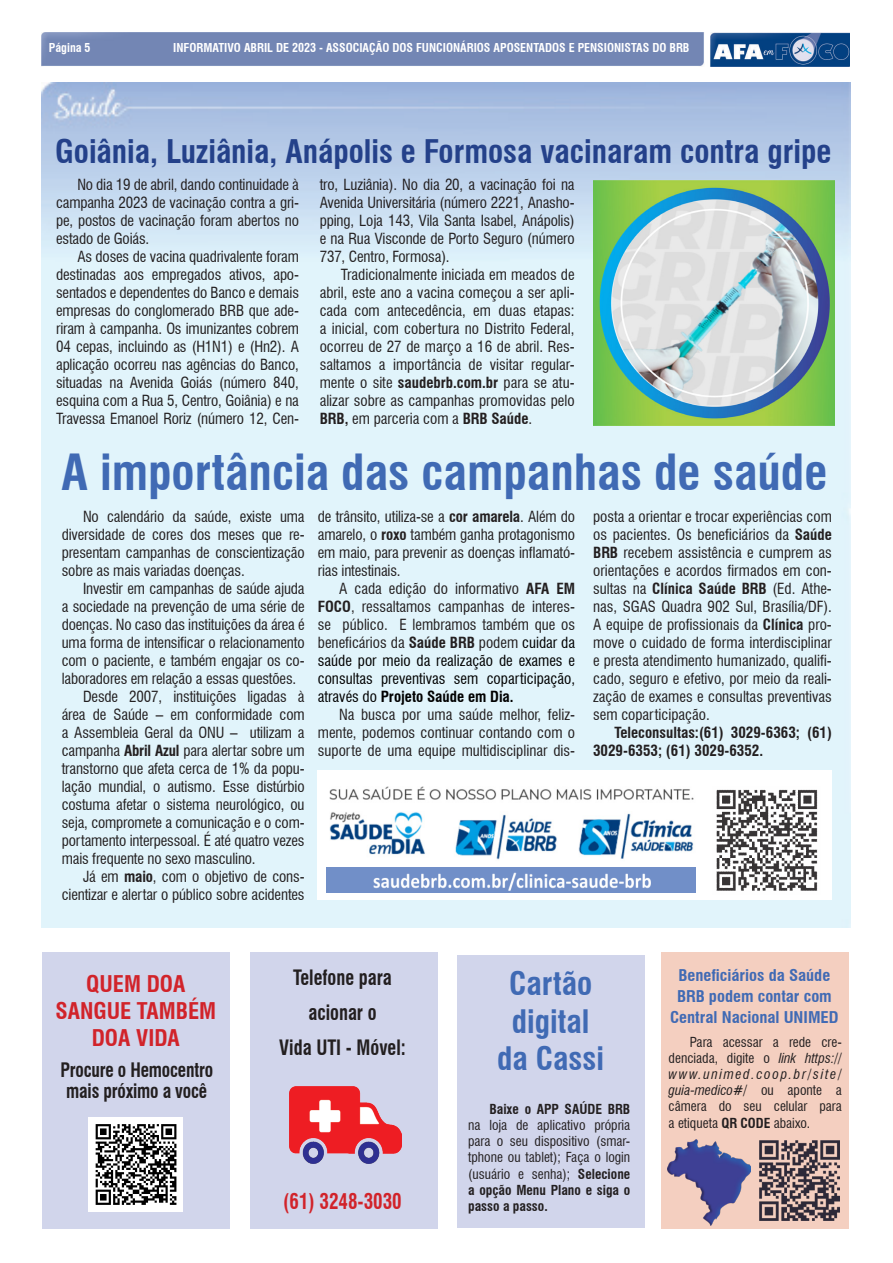
<style>
.page{position:relative;width:893px;height:1263px;background:#fff}
.page>*{position:absolute;margin:0;border:0;box-sizing:border-box;transform-origin:0 0}
.t1{font:700 condensed 48.6px "Swiss 721 BT";color:#406ab4}
.t2{font:700 condensed 31.8px "Swiss 721 BT";color:#24418a}
.t3{font:700 condensed 31.65px "Swiss 721 BT";color:#406ab4}
.t4{font:700 condensed 22.5px "Swiss 721 BT";color:#d1232a}
.t5{font:700 condensed 21.15px "Swiss 721 BT";color:#d1232a;scale:.9 1}
.t6{font:700 condensed 20.7px/34.8px "Swiss 721 BT";color:#231f20;text-align:center;scale:.89 1}
.t7{font:700 condensed 19.5px "Swiss 721 BT";letter-spacing:-.01em;color:#231f20;scale:.9 1}
.t8{font:700 condensed 15.9px/21px "Swiss 721 BT";color:#406ab4;text-align:center;scale:1.05 1}
.t9{font:condensed 15px/18px "Swiss 721 BT";letter-spacing:-.01em;color:#231f20;text-align:justify}
.t10{font:700 condensed 15px/18px "Swiss 721 BT";color:#231f20}
.t11{font:condensed 13.5px/16.2px "Swiss 721 BT";color:#231f20;text-align:justify}
.t12{font:700 condensed 12px "Swiss 721 BT";color:#fff}
.s1{font-weight:700}
.s2{color:#000}
.s3{font-weight:700;color:#000}
.s4{font-style:italic}
</style>
<div class="page">
<img style="left:42px;top:33px;width:808px;height:34px">
<img style="left:42px;top:83px;width:808px;height:844px">
<div style="left:42px;top:952px;width:188px;height:277px;background:#d1d5eb"></div>
<div style="left:250px;top:952px;width:187px;height:277px;background:#d1d5eb"></div>
<div style="left:457px;top:955px;width:187px;height:272px;background:#d1d5eb"></div>
<div style="left:661px;top:952px;width:188px;height:277px;background:#f4cfc0"></div>
<img style="left:289px;top:1087px;width:112px;height:77px">
<img style="left:760px;top:1140px;width:80px;height:80px">
<img style="left:668px;top:1140px;width:83px;height:85px">
<img style="left:89px;top:1117px;width:94px;height:94px">
<img style="left:593px;top:181px;width:241px;height:245px">
<div style="left:318px;top:770px;width:514px;height:129px;background:#fff"></div>
<img style="left:329px;top:786px;width:365px;height:74px">
<img style="left:716px;top:789px;width:102px;height:102px">
<img style="left:327px;top:868px;width:368px;height:25px">
<p class="t12" style="left:49px;top:40px;width:43px">Página 5</p>
<p class="t12" style="left:173px;top:40px;width:518px">INFORMATIVO ABRIL DE 2023 - ASSOCIAÇÃO DOS FUNCIONÁRIOS APOSENTADOS E PENSIONISTAS DO BRB</p>
<p class="t2" style="left:55px;top:133px;width:778px">Goiânia, Luziânia, Anápolis e Formosa vacinaram contra gripe</p>
<p class="t9" style="left:56px;top:176px;width:244px;text-indent:21px">No dia 19 de abril, dando continuidade à campanha 2023 de vacinação contra a gri&shy;pe, postos de vacinação foram abertos no estado de Goiás.</p>
<p class="t9" style="left:56px;top:248px;width:244px;text-indent:21px">As doses de vacina quadrivalente foram destinadas aos empregados ativos, apo&shy;sentados e dependentes do Banco e demais empresas do conglomerado BRB que ade&shy;riram à campanha. Os imunizantes cobrem 04 cepas, incluindo as (H1N1) e (Hn2). A aplicação ocorreu nas agências do Banco, situadas na Avenida Goiás (número 840, esquina com a Rua 5, Centro, Goiânia) e na Travessa Emanoel Roriz (número 12, Cen-</p>
<p class="t9" style="left:320px;top:176px;width:256px">tro, Luziânia). No dia 20, a vacinação foi na Avenida Universitária (número 2221, Anasho&shy;pping, Loja 143, Vila Santa Isabel, Anápolis) e na Rua Visconde de Porto Seguro (número 737, Centro, Formosa).</p>
<p class="t9" style="left:320px;top:266px;width:256px;text-indent:21px">Tradicionalmente iniciada em meados de abril, este ano a vacina começou a ser apli&shy;cada com antecedência, em duas etapas: a inicial, com cobertura no Distrito Federal, ocorreu de 27 de março a 16 de abril. Res&shy;saltamos a importância de visitar regular&shy;mente o site <span class="s1">saudebrb.com.br</span> para se atu&shy;alizar sobre as campanhas promovidas pelo <span class="s1">BRB,</span> em parceria com a <span class="s1">BRB Saúde</span>.</p>
<p class="t1" style="left:62px;top:443px;width:767px">A importância das campanhas de saúde</p>
<p class="t9" style="left:62px;top:507px;width:244px;text-indent:21px">No calendário da saúde, existe uma diversidade de cores dos meses que re&shy;presentam campanhas de conscientização sobre as mais variadas doenças.</p>
<p class="t9" style="left:62px;top:579px;width:244px;text-indent:21px">Investir em campanhas de saúde ajuda a sociedade na prevenção de uma série de doenças. No caso das instituições da área é uma forma de intensificar o relacionamento com o paciente, e também engajar os co&shy;laboradores em relação a essas questões.</p>
<p class="t9" style="left:62px;top:687px;width:244px;text-indent:21px">Desde 2007, instituições ligadas à área de Saúde – em conformidade com a Assembleia Geral da ONU – utilizam a campanha <span class="s1">Abril Azul</span> para alertar sobre um transtorno que afeta cerca de 1% da popu&shy;lação mundial, o autismo. Esse distúrbio costuma afetar o sistema neurológico, ou seja, compromete a comunicação e o com&shy;portamento interpessoal. É até quatro vezes mais frequente no sexo masculino.</p>
<p class="t9" style="left:62px;top:867px;width:244px;text-align:right">Já em <span class="s1">maio</span>, com o objetivo de cons&shy;cientizar e alertar o público sobre acidentes</p>
<p class="t9" style="left:318px;top:507px;width:259px">de trânsito, utiliza-se a <span class="s1">cor amarela</span>. Além do amarelo, o <span class="s1">roxo</span> também ganha protagonismo em maio, para prevenir as doenças inflamató&shy;rias intestinais.</p>
<p class="t9" style="left:318px;top:579px;width:259px;text-indent:21px">A cada edição do informativo <span class="s1">AFA EM FOCO</span>, ressaltamos campanhas de interes&shy;se público. E lembramos também que os beneficários da <span class="s1">Saúde BRB</span> podem <span class="s2">cuidar da saúde por meio da realização de exames e consultas preventivas sem coparticipação, através do</span> <span class="s3">Projeto Saúde em Dia.</span></p>
<p class="t9" style="left:318px;top:705px;width:259px;text-indent:21px">Na busca por uma saúde melhor, feliz&shy;mente, podemos continuar contando com o suporte de uma equipe multidisciplinar dis-</p>
<p class="t9" style="left:593px;top:507px;width:240px">posta a orientar e trocar experiências com os pacientes. Os beneficiários da <span class="s1">Saúde BRB</span> recebem assistência e cumprem as orientações e acordos firmados em con&shy;sultas na <span class="s1">Clínica Saúde BRB</span> (Ed. Athe&shy;nas, SGAS Quadra 902 Sul, Brasília/DF).<br>A equipe de profissionais da <span class="s1">Clínica</span> pro&shy;move o cuidado de forma interdisciplinar e presta atendimento humanizado, qualifi&shy;cado, seguro e efetivo, por meio da reali&shy;zação de exames e consultas preventivas sem coparticipação.</p>
<p class="t10" style="left:593px;top:723px;width:240px;text-indent:21px">Teleconsultas:(61) 3029-6363; (61)<br>3029-6353; (61) 3029-6352.</p>
<p class="t4" style="left:86px;top:970px;width:101px">QUEM DOA</p>
<p class="t4" style="left:55px;top:997px;width:162px">SANGUE TAMBÉM</p>
<p class="t4" style="left:92px;top:1024px;width:90px">DOA VIDA</p>
<p class="t7" style="left:60px;top:1058px;width:171px">Procure o Hemocentro</p>
<p class="t7" style="left:66px;top:1079px;width:158px">mais próximo a você</p>
<p class="t6" style="left:293px;top:960px;width:112px">Telefone para acionar o</p>
<p class="t6" style="left:279px;top:1030px;width:144px">Vida UTI - Móvel:</p>
<p class="t5" style="left:283px;top:1189px;width:133px">(61) 3248-3030</p>
<p class="t3" style="left:509px;top:964px;width:84px">Cartão</p>
<p class="t3" style="left:512px;top:1002px;width:79px">digital</p>
<p class="t3" style="left:497px;top:1040px;width:108px">da Cassi</p>
<p class="t11" style="left:468px;top:1101px;width:164px;text-indent:21px"><span class="s1">Baixe o APP SAÚDE BRB </span>na loja de aplicativo própria para o seu dispositivo (smar&shy;tphone ou tablet); Faça o login (usuário e senha); <span class="s1">Selecione a opção Menu Plano e siga o passo a passo.</span></p>
<p class="t8" style="left:670px;top:964px;width:162px">Beneficiários da Saúde<br>BRB podem contar com<br>Central Nacional UNIMED</p>
<p class="t11" style="left:669px;top:1033px;width:175px;text-indent:21px">Para acessar a rede cre&shy;denciada, digite o <span class="s4">link https:// www.unimed.coop.br/site/ guia-medico#/</span> ou aponte a câmera do seu celular para a etiqueta <span class="s1">QR CODE</span> abaixo.</p>
</div>
